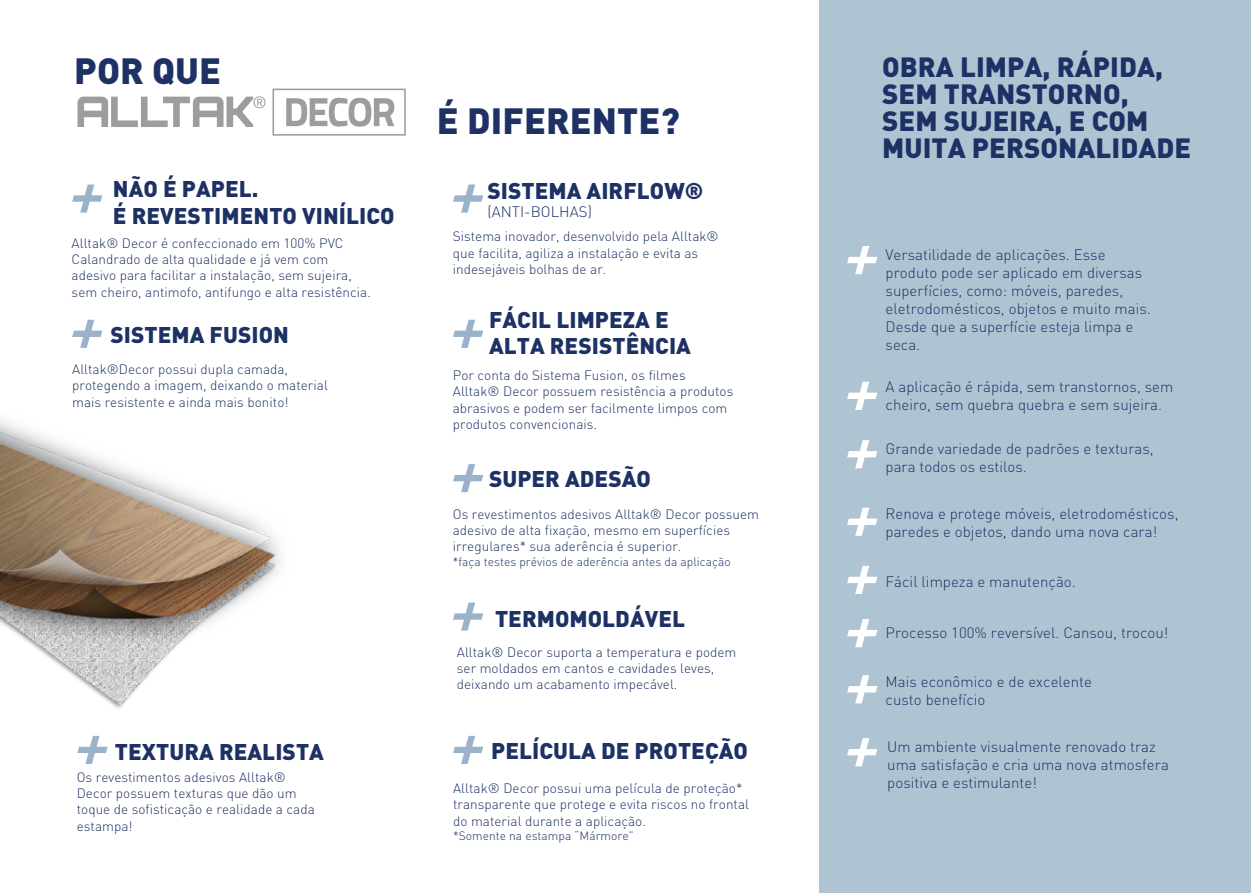
<style>
.page{position:relative;width:1251px;height:893px;background:#fff}
.page>*{position:absolute;margin:0;border:0;box-sizing:border-box;transform-origin:0 0}
.t1{font:900 36.15px "DIN Pro";letter-spacing:.005em;color:#1d3164}
.t2{font:900 27.45px/26.8px "DIN Pro";letter-spacing:.005em;color:#1d3164}
.t3{font:900 22.5px/26.8px "DIN Pro";letter-spacing:.005em;color:#1d3164}
.t4{font:300 15px/18px "DIN Pro";letter-spacing:.005em;color:#1d3164}
.t5{font:300 13.5px/16.2px "DIN Pro";letter-spacing:.005em;color:#1d3164}
.t6{font:300 12px "DIN Pro";letter-spacing:.005em;color:#1d3164}
</style>
<div class="page">
<img style="left:0;top:419px;width:281px;height:289px">
<div style="left:819px;top:0;width:431px;height:893px;background:#afc4d3"></div>
<svg style="left:77px;top:96px;width:188px;height:31px"></svg>
<svg style="left:272px;top:89px;width:133px;height:47px"></svg>
<svg style="left:72px;top:320px;width:30px;height:28px"></svg>
<svg style="left:72px;top:184px;width:30px;height:29px"></svg>
<svg style="left:453px;top:184px;width:30px;height:29px"></svg>
<svg style="left:453px;top:320px;width:30px;height:28px"></svg>
<svg style="left:453px;top:464px;width:30px;height:28px"></svg>
<svg style="left:453px;top:602px;width:30px;height:29px"></svg>
<svg style="left:453px;top:736px;width:30px;height:28px"></svg>
<svg style="left:847px;top:738px;width:30px;height:28px"></svg>
<svg style="left:847px;top:675px;width:30px;height:28px"></svg>
<svg style="left:847px;top:619px;width:30px;height:28px"></svg>
<svg style="left:847px;top:566px;width:30px;height:28px"></svg>
<svg style="left:847px;top:508px;width:30px;height:28px"></svg>
<svg style="left:847px;top:440px;width:30px;height:28px"></svg>
<svg style="left:847px;top:382px;width:30px;height:28px"></svg>
<svg style="left:847px;top:246px;width:30px;height:28px"></svg>
<svg style="left:77px;top:736px;width:31px;height:28px"></svg>
<h1 class="t1" style="left:74px;top:40px;width:148px">POR QUE</h1>
<h3 class="t3" style="left:113px;top:172px;width:283px">NÃO É PAPEL.<br>É REVESTIMENTO VINÍLICO</h3>
<p class="t5" style="left:72px;top:234px;width:301px">Alltak® Decor é confeccionado em 100% PVC Calandrado de alta qualidade e já vem com adesivo para facilitar a instalação, sem sujeira, sem cheiro, antimofo, antifungo e alta resistência.</p>
<h3 class="t3" style="left:110px;top:318px;width:180px">SISTEMA FUSION</h3>
<p class="t5" style="left:72px;top:360px;width:257px">Alltak®Decor possui dupla camada, protegendo a imagem, deixando o material mais resistente e ainda mais bonito!</p>
<h3 class="t3" style="left:115px;top:735px;width:210px">TEXTURA REALISTA</h3>
<p class="t5" style="left:77px;top:768px;width:239px">Os revestimentos adesivos Alltak®<br>Decor possuem texturas que dão um toque de sofisticação e realidade a cada estampa!</p>
<h1 class="t1" style="left:437px;top:90px;width:244px">É DIFERENTE?</h1>
<h3 class="t3" style="left:487px;top:174px;width:217px">SISTEMA AIRFLOW®</h3>
<p class="t4" style="left:487px;top:201px;width:106px">(ANTI-BOLHAS)</p>
<p class="t5" style="left:453px;top:227px;width:267px">Sistema inovador, desenvolvido pela Alltak® que facilita, agiliza a instalação e evita as indesejáveis bolhas de ar.</p>
<h3 class="t3" style="left:489px;top:303px;width:203px">FÁCIL LIMPEZA E<br>ALTA RESISTÊNCIA</h3>
<p class="t5" style="left:453px;top:366px;width:282px">Por conta do Sistema Fusion, os filmes Alltak® Decor possuem resistência a produtos abrasivos e podem ser facilmente limpos com produtos convencionais.</p>
<h3 class="t3" style="left:489px;top:463px;width:163px">SUPER ADESÃO</h3>
<p class="t5" style="left:453px;top:505px;width:308px">Os revestimentos adesivos Alltak® Decor possuem adesivo de alta fixação, mesmo em superfícies irregulares* sua aderência é superior.</p>
<p class="t6" style="left:453px;top:552px;width:279px">*faça testes prévios de aderência antes da aplicação</p>
<h3 class="t3" style="left:495px;top:602px;width:191px">TERMOMOLDÁVEL</h3>
<p class="t5" style="left:457px;top:643px;width:281px">Alltak® Decor suporta a temperatura e podem ser moldados em cantos e cavidades leves, deixando um acabamento impecável.</p>
<h3 class="t3" style="left:491px;top:734px;width:258px">PELÍCULA DE PROTEÇÃO</h3>
<p class="t5" style="left:453px;top:779px;width:297px">Alltak® Decor possui uma película de proteção* transparente que protege e evita riscos no frontal do material durante a aplicação.</p>
<p class="t6" style="left:453px;top:826px;width:182px">*Somente na estampa “Mármore”</p>
<h2 class="t2" style="left:882px;top:50px;width:310px">OBRA LIMPA, RÁPIDA,<br>SEM TRANSTORNO,<br>SEM SUJEIRA, E COM<br>MUITA PERSONALIDADE</h2>
<p class="t4" style="left:885px;top:244px;width:267px">Versatilidade de aplicações. Esse produto pode ser aplicado em diversas superfícies, como: móveis, paredes, eletrodomésticos, objetos e muito mais.<br>Desde que a superfície esteja limpa e seca.</p>
<p class="t4" style="left:885px;top:377px;width:289px">A aplicação é rápida, sem transtornos, sem cheiro, sem quebra quebra e sem sujeira.</p>
<p class="t4" style="left:885px;top:439px;width:270px">Grande variedade de padrões e texturas, para todos os estilos.</p>
<p class="t4" style="left:885px;top:503px;width:294px">Renova e protege móveis, eletrodomésticos, paredes e objetos, dando uma nova cara!</p>
<p class="t4" style="left:885px;top:571px;width:192px">Fácil limpeza e manutenção.</p>
<p class="t4" style="left:885px;top:622px;width:284px">Processo 100% reversível. Cansou, trocou!</p>
<p class="t4" style="left:885px;top:672px;width:208px">Mais econômico e de excelente custo benefício</p>
<p class="t4" style="left:887px;top:736px;width:283px">Um ambiente visualmente renovado traz uma satisfação e cria uma nova atmosfera positiva e estimulante!</p>
</div>
